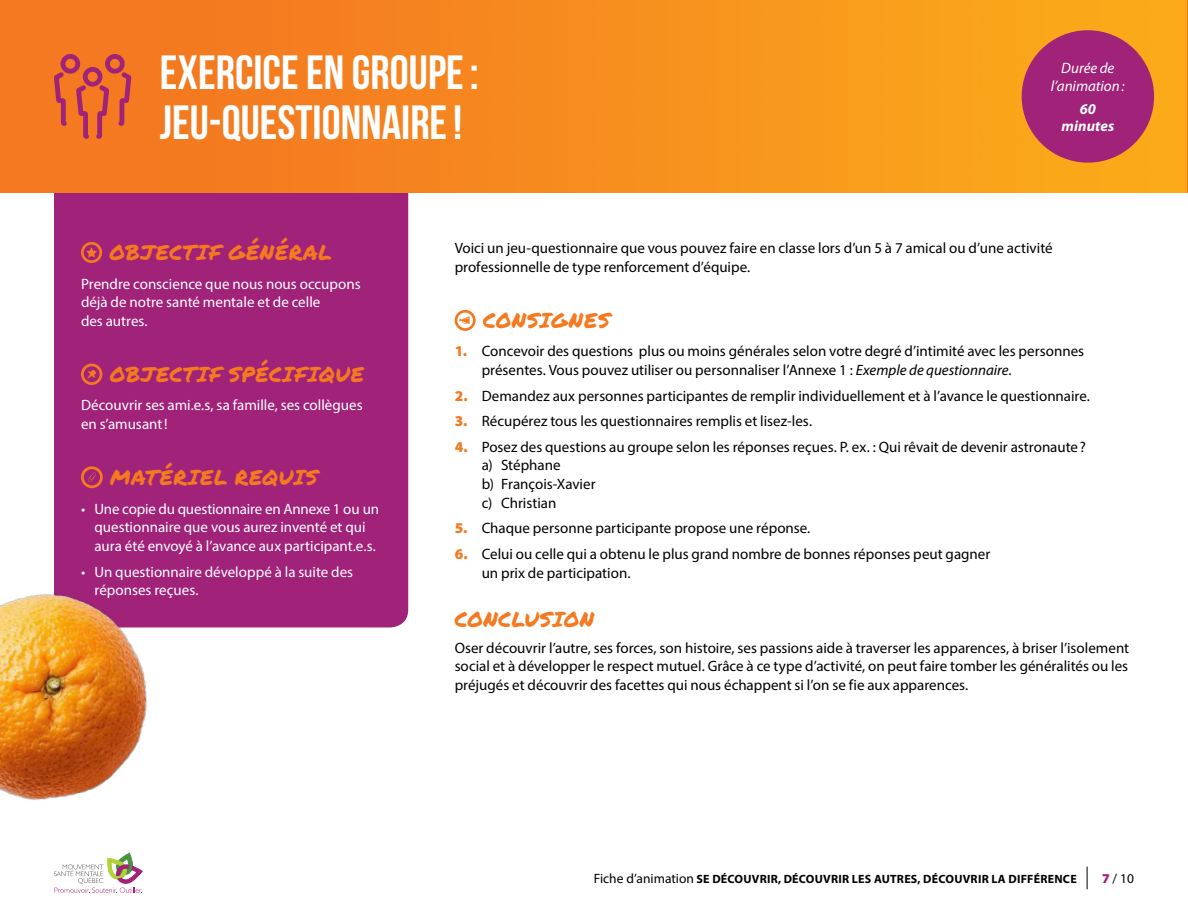
<style>
.page{position:relative;width:1188px;height:918px;background:#fff}
.page>*{position:absolute;margin:0;border:0;box-sizing:border-box;transform-origin:0 0}
.t1{font:48px/49.5px "Bebas Neue";color:#fff}
.t2{font:21px "Permanent Marker";letter-spacing:.03em;color:#f47920}
.t3{font:15px/18.8px "Myriad Pro";color:#000}
.t4{font:15px/18.8px "Myriad Pro";color:#fff}
.t5{font:italic 15px/18px "Myriad Pro";color:#fff;text-align:center}
.t6{font:italic 700 15px/16.5px "Myriad Pro";letter-spacing:.005em;color:#fff;text-align:center}
.t7{font:13.5px "Myriad Pro";color:#000}
.t8{font:700 12px "Myriad Pro";letter-spacing:.02em;color:#000}
.s1{font-weight:900;color:#f47920}
.s2{font-style:italic}
.s3{font-weight:400;font-size:13.5px}
.s4{font-weight:900;color:#a12279}
</style>
<div class="page">
<svg style="left:54px;top:853px;width:88px;height:40px"></svg>
<svg style="left:1087px;top:867px;width:1px;height:22px"></svg>
<div style="left:54px;top:139px;width:354px;height:488px;background:#a12279;border-radius:18px"></div>
<img style="left:0;top:0;width:1188px;height:193px">
<div style="left:1022px;top:30px;width:132px;height:133px;background:#a12279;border-radius:50%"></div>
<svg style="left:81px;top:242px;width:21px;height:21px"></svg>
<svg style="left:81px;top:364px;width:21px;height:21px"></svg>
<svg style="left:81px;top:466px;width:22px;height:22px"></svg>
<svg style="left:455px;top:310px;width:21px;height:21px"></svg>
<svg style="left:54px;top:54px;width:77px;height:85px;background:#dc6038"></svg>
<img style="left:0;top:593px;width:202px;height:207px">
<h1 class="t1" style="left:160px;top:47px;width:320px">EXERCICE EN GROUPE:<br>JEU-QUESTIONNAIRE!</h1>
<p class="t5" style="left:1051px;top:59px;width:75px">Durée de l’animation:</p>
<p class="t6" style="left:1061px;top:101px;width:54px">60 minutes</p>
<h2 class="t2" style="left:110px;top:237px;width:224px">OBJECTIF GÉNÉRAL</h2>
<p class="t4" style="left:81px;top:274px;width:281px">Prendre conscience que nous nous occupons déjà de notre santé mentale et de celle<br>des autres.</p>
<h2 class="t2" style="left:110px;top:359px;width:256px">OBJECTIF SPÉCIFIQUE</h2>
<p class="t4" style="left:81px;top:396px;width:283px">Découvrir ses ami.e.s, sa famille, ses collègues en s’amusant!</p>
<h2 class="t2" style="left:110px;top:462px;width:209px">MATÉRIEL REQUIS</h2>
<p class="t4" style="left:94px;top:499px;width:286px;text-indent:-14px">• Une copie du questionnaire en Annexe 1 ou un questionnaire que vous aurez inventé et qui aura été envoyé à l’avance aux participant.e.s.</p>
<p class="t4" style="left:94px;top:562px;width:260px;text-indent:-14px">• Un questionnaire développé à la suite des réponses reçues.</p>
<p class="t3" style="left:455px;top:239px;width:600px">Voici un jeu-questionnaire que vous pouvez faire en classe lors d’un 5 à 7 amical ou d’une activité professionnelle de type renforcement d’équipe.</p>
<h2 class="t2" style="left:483px;top:305px;width:129px">CONSIGNES</h2>
<p class="t3" style="left:482px;top:342px;width:604px;text-indent:-27px"><span class="s1">1.</span> Concevoir des questions plus ou moins générales selon votre degré d’intimité avec les personnes présentes. Vous pouvez utiliser ou personnaliser l’Annexe 1 : <span class="s2">Exemple de questionnaire</span>.</p>
<p class="t3" style="left:455px;top:386px;width:637px"><span class="s1">2.</span> Demandez aux personnes participantes de remplir individuellement et à l’avance le questionnaire.</p>
<p class="t3" style="left:455px;top:411px;width:359px"><span class="s1">3.</span> Récupérez tous les questionnaires remplis et lisez-les.</p>
<p class="t3" style="left:482px;top:437px;width:606px;text-indent:-27px"><span class="s1">4.</span> Posez des questions au groupe selon les réponses reçues. P. ex. : Qui rêvait de devenir astronaute? a) Stéphane<br>b) François-Xavier<br>c) Christian</p>
<p class="t3" style="left:455px;top:519px;width:357px"><span class="s1">5.</span> Chaque personne participante propose une réponse.</p>
<p class="t3" style="left:482px;top:544px;width:510px;text-indent:-27px"><span class="s1">6.</span> Celui ou celle qui a obtenu le plus grand nombre de bonnes réponses peut gagner un prix de participation.</p>
<h2 class="t2" style="left:455px;top:604px;width:141px">CONCLUSION</h2>
<p class="t3" style="left:455px;top:638px;width:676px;text-align:justify">Oser découvrir l’autre, ses forces, son histoire, ses passions aide à traverser les apparences, à briser l’isolement social et à développer le respect mutuel. Grâce à ce type d’activité, on peut faire tomber les généralités ou les préjugés et découvrir des facettes qui nous échappent si l’on se fie aux apparences.</p>
<p class="t8" style="left:594px;top:871px;width:484px"><span class="s3">Fiche d’animation</span> SE DÉCOUVRIR, DÉCOUVRIR LES AUTRES, DÉCOUVRIR LA DIFFÉRENCE</p>
<p class="t7" style="left:1102px;top:870px;width:33px"><span class="s4">7</span>/ 10</p>
</div>
